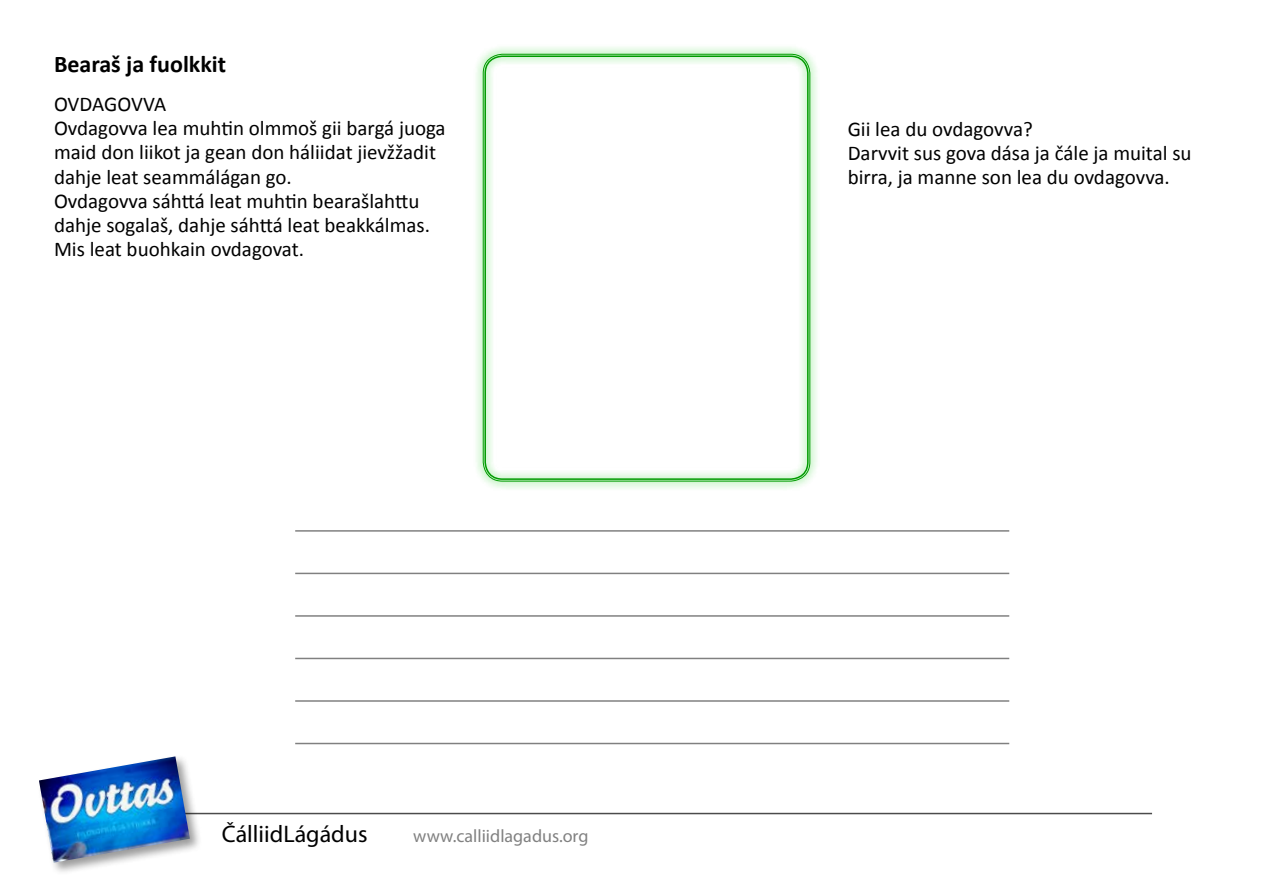
<style>
.page{position:relative;width:1263px;height:893px;background:#fff}
.page>*{position:absolute;margin:0;border:0;box-sizing:border-box;transform-origin:0 0}
.t1{font:700 24px "Calibri";color:#000}
.t2{font:24px "Myriad Pro";color:#000}
.t3{font:21px/24.2px "Calibri";color:#000}
.t4{font:18px "Myriad Pro";color:#818181}
</style>
<div class="page">
<hr style="left:166px;top:813px;width:986px;height:1px;background:#4b4b4b">
<div style="left:37px;top:754px;width:166px;height:121px;background:#000;opacity:.4"></div>
<img style="left:39px;top:756px;width:151px;height:107px">
<svg style="left:476px;top:47px;width:341px;height:442px"></svg>
<div style="left:484px;top:56px;width:325px;height:424px;border:2px solid #009b00;border-radius:17px"></div>
<hr style="left:295px;top:530px;width:714px;height:2px;background:#000">
<hr style="left:295px;top:573px;width:714px;height:1px;background:#000">
<hr style="left:295px;top:615px;width:714px;height:2px;background:#000">
<hr style="left:295px;top:658px;width:714px;height:1px;background:#000">
<hr style="left:295px;top:700px;width:714px;height:2px;background:#000">
<hr style="left:295px;top:743px;width:714px;height:1px;background:#000">
<p class="t1" style="left:54px;top:49px;width:174px">Bearaš ja fuolkkit</p>
<p class="t3" style="left:54px;top:91px;width:393px">OVDAGOVVA<br>Ovdagovva lea muhtin olmmoš gii bargá juoga maid don liikot ja gean don háliidat jievžžadit dahje leat seammálágan go.<br>Ovdagovva sáhttá leat muhtin bearašlahttu dahje sogalaš, dahje sáhttá leat beakkálmas.<br>Mis leat buohkain ovdagovat.</p>
<p class="t2" style="left:222px;top:819px;width:147px">ČálliidLágádus</p>
<p class="t4" style="left:413px;top:825px;width:177px">www.calliidlagadus.org</p>
<p class="t3" style="left:848px;top:116px;width:345px">Gii lea du ovdagovva?<br>Darvvit sus gova dása ja čále ja muital su birra, ja manne son lea du ovdagovva.</p>
</div>
